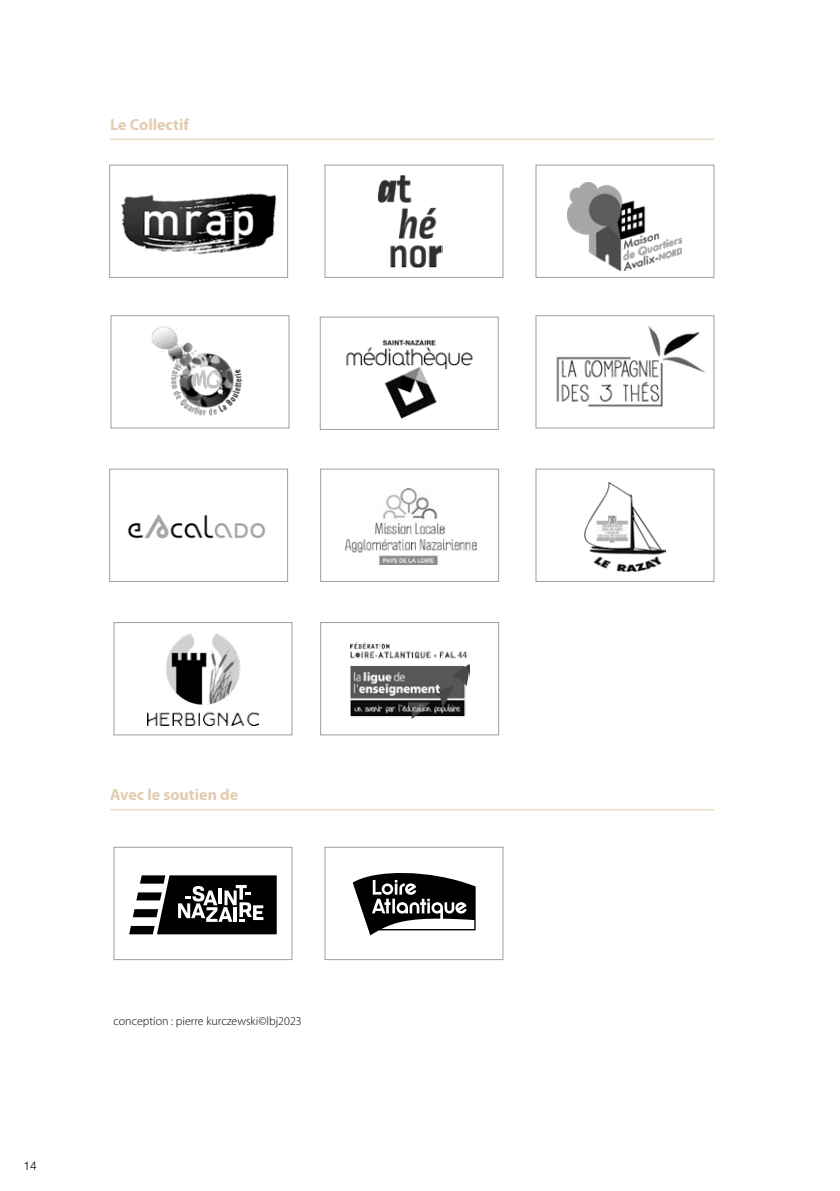
<style>
.page{position:relative;width:840px;height:1191px;background:#fff}
.page>*{position:absolute;margin:0;border:0;box-sizing:border-box;transform-origin:0 0}
.t1{font:700 16px "Myriad Pro";color:#e3ccaf}
.t2{font:300 12px "Myriad Pro";color:#000}
.t3{font:300 12px "Helvetica Neue LT Std";color:#000}
</style>
<div class="page">
<img style="left:377px;top:175px;width:65px;height:93px">
<div style="left:324px;top:165px;width:179px;height:113px;border:1px solid #9e9e9e"></div>
<div style="left:535px;top:469px;width:179px;height:113px;background:#fff;border:1px solid #9e9e9e"></div>
<img style="left:121px;top:193px;width:156px;height:62px">
<div style="left:109px;top:165px;width:179px;height:113px;border:1px solid #9e9e9e"></div>
<img style="left:346px;top:339px;width:127px;height:80px">
<div style="left:320px;top:317px;width:178px;height:113px;border:1px solid #9e9e9e"></div>
<img style="left:147px;top:633px;width:111px;height:93px">
<div style="left:113px;top:622px;width:179px;height:113px;border:1px solid #9e9e9e"></div>
<svg style="left:129px;top:875px;width:147px;height:59px"></svg>
<div style="left:113px;top:847px;width:179px;height:113px;border:1px solid #9e9e9e"></div>
<img style="left:350px;top:642px;width:119px;height:76px">
<div style="left:320px;top:622px;width:178px;height:113px;border:1px solid #9e9e9e"></div>
<svg style="left:352px;top:873px;width:123px;height:62px"></svg>
<div style="left:324px;top:847px;width:179px;height:113px;border:1px solid #9e9e9e"></div>
<img style="left:567px;top:182px;width:114px;height:88px">
<div style="left:535px;top:165px;width:179px;height:113px;border:1px solid #9e9e9e"></div>
<img style="left:556px;top:326px;width:149px;height:82px">
<div style="left:535px;top:315px;width:179px;height:113px;border:1px solid #9e9e9e"></div>
<img style="left:128px;top:514px;width:137px;height:25px">
<div style="left:109px;top:469px;width:179px;height:113px;border:1px solid #9e9e9e"></div>
<img style="left:151px;top:326px;width:92px;height:90px">
<div style="left:111px;top:315px;width:178px;height:113px;border:1px solid #9e9e9e"></div>
<div style="left:320px;top:469px;width:178px;height:113px;background:#fff;border:1px solid #9e9e9e"></div>
<hr style="left:110px;top:139px;width:604px;height:1px;background:#e3ccaf">
<hr style="left:110px;top:809px;width:604px;height:1px;background:#e3ccaf">
<img style="left:345px;top:488px;width:131px;height:77px">
<img style="left:584px;top:482px;width:81px;height:89px">
<hr style="left:839px;top:0;width:1px;height:1191px;background:#f8f1eb">
<p class="t1" style="left:110px;top:115px;width:80px">Le Collectif</p>
<p class="t1" style="left:110px;top:786px;width:130px">Avec le soutien de</p>
<p class="t3" style="left:24px;top:1158px;width:15px">14</p>
<p class="t2" style="left:113px;top:1014px;width:189px">conception : pierre kurczewski©lbj2023</p>
</div>
